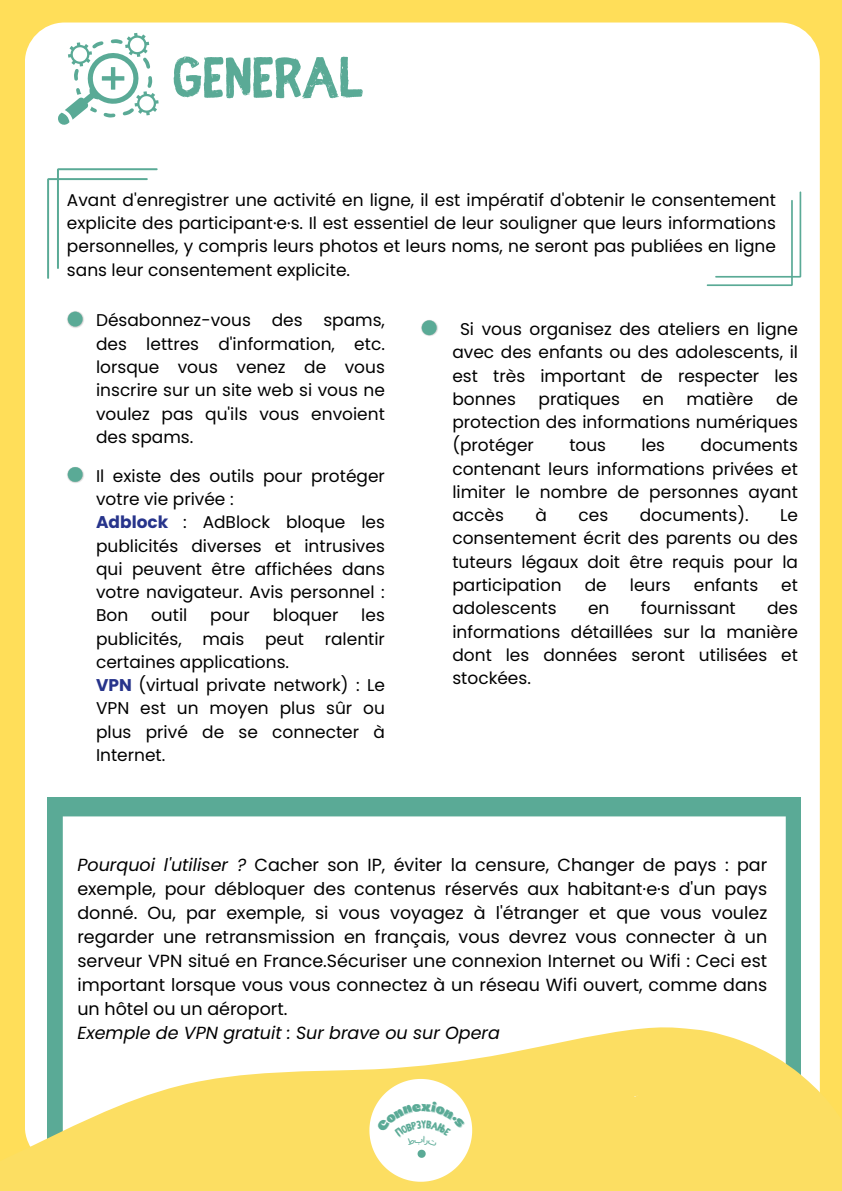
<style>
.page{position:relative;width:842px;height:1191px;background:#fff}
.page>*{position:absolute;margin:0;border:0;box-sizing:border-box;transform-origin:0 0}
.t1{font:700 63px "Fibre Vintage Full";color:#5aaa96}
.t2{font:17.5px/24px "Poppins";color:#000}
.t3{font:17px/23.2px "Poppins";color:#000;text-align:justify}
.t4{font:700 11.6px "Fibre Vintage Full";color:#5aaa96}
.s1{font-weight:700;color:#27348b}
.s2{font-style:italic}
</style>
<div class="page">
<div style="left:0;top:0;width:842px;height:1190px;background:#ffde59"></div>
<div style="left:25px;top:23px;width:795px;height:1142px;background:#fff;border-radius:40px"></div>
<svg style="left:47px;top:168px;width:110px;height:110px"></svg>
<svg style="left:707px;top:191px;width:94px;height:95px"></svg>
<svg style="left:47px;top:797px;width:754px;height:174px"></svg>
<img style="left:421px;top:325px;width:17px;height:11px">
<svg style="left:422px;top:320px;width:15px;height:15px"></svg>
<img style="left:67px;top:316px;width:17px;height:12px">
<svg style="left:68px;top:311px;width:15px;height:15px"></svg>
<svg style="left:47px;top:971px;width:773px;height:68px"></svg>
<svg style="left:25px;top:1039px;width:795px;height:143px;fill:#fcde62"></svg>
<svg style="left:627px;top:1028px;width:9px;height:2px"></svg>
<svg style="left:58px;top:33px;width:100px;height:92px"></svg>
<img style="left:67px;top:472px;width:17px;height:11px">
<svg style="left:68px;top:467px;width:15px;height:15px"></svg>
<svg style="left:369px;top:1078px;width:103px;height:103px"></svg>
<h1 class="t1" style="left:172px;top:51px;width:193px">GENERAL</h1>
<p class="t3" style="left:67px;top:188px;width:710px">Avant d'enregistrer une activité en ligne, il est impératif d'obtenir le consentement explicite des participant·e·s. Il est essentiel de leur souligner que leurs informations personnelles, y compris leurs photos et leurs noms, ne seront pas publiées en ligne sans leur consentement explicite.</p>
<h1 class="t3" style="left:96px;top:309px;width:290px">Désabonnez-vous des spams, des lettres d'information, etc. lorsque vous venez de vous inscrire sur un site web si vous ne voulez pas qu'ils vous envoient des spams.</h1>
<p class="t3" style="left:452px;top:317px;width:347px;text-indent:8px">Si vous organisez des ateliers en ligne avec des enfants ou des adolescents, il est très important de respecter les bonnes</p>
<p class="t3" style="left:539px;top:387px;width:83px">pratiques</p>
<p class="t3" style="left:643px;top:387px;width:23px">en</p>
<p class="t3" style="left:687px;top:387px;width:68px">matière</p>
<p class="t3" style="left:452px;top:387px;width:347px;text-indent:324px">de protection des informations numériques (protéger</p>
<p class="t3" style="left:452px;top:434px;width:347px;text-indent:248px">documents contenant leurs informations privées et limiter le nombre de personnes ayant accès</p>
<p class="t3" style="left:569px;top:434px;width:38px">tous</p>
<p class="t3" style="left:641px;top:434px;width:25px">les</p>
<p class="t3" style="left:96px;top:464px;width:290px;text-align:left">Il existe des outils pour protéger votre vie privée :<br><span class="s1">Adblock</span> : AdBlock bloque les publicités diverses et intrusives qui peuvent être affichées dans votre navigateur. Avis personnel :<br>Bon</p>
<p class="t3" style="left:535px;top:503px;width:13px">à</p>
<p class="t3" style="left:578px;top:503px;width:31px">ces</p>
<p class="t3" style="left:640px;top:503px;width:110px">documents).</p>
<p class="t3" style="left:452px;top:503px;width:347px;text-indent:328px">Le consentement écrit des parents ou des tuteurs légaux doit être requis pour la participation</p>
<p class="t3" style="left:585px;top:573px;width:24px">de</p>
<p class="t3" style="left:630px;top:573px;width:42px">leurs</p>
<p class="t3" style="left:694px;top:573px;width:66px">enfants</p>
<p class="t3" style="left:781px;top:573px;width:18px">et</p>
<p class="t3" style="left:452px;top:596px;width:106px">adolescents</p>
<p class="t3" style="left:588px;top:596px;width:23px">en</p>
<p class="t3" style="left:641px;top:596px;width:97px">fournissant</p>
<p class="t3" style="left:452px;top:596px;width:347px;text-indent:315px">des informations détaillées sur la manière dont les données seront utilisées et stockées.</p>
<p class="t3" style="left:151px;top:603px;width:38px">outil</p>
<p class="t3" style="left:210px;top:603px;width:41px">pour</p>
<p class="t3" style="left:273px;top:603px;width:67px">bloquer</p>
<p class="t3" style="left:96px;top:603px;width:290px;text-align:left;text-indent:265px">les publicités, mais peut ralentir certaines applications.<br><span class="s1">VPN</span> (virtual private network) : Le<br>VPN est un moyen plus sûr ou plus privé de se connecter à<br>Internet.</p>
<h2 class="t2" style="left:77px;top:852px;width:691px"><span class="s2">Pourquoi l'utiliser ?</span> Cacher son IP, éviter la censure, Changer de pays : par exemple, pour débloquer des contenus réservés aux habitant·e·s d'un pays donné. Ou, par exemple, si vous voyagez à l'étranger et que vous voulez regarder une retransmission en français, vous devrez vous connecter à un serveur VPN situé en France.Sécuriser une connexion Internet ou Wifi : Ceci est important lorsque vous vous connectez à un réseau Wifi ouvert, comme dans un hôtel ou un aéroport.<br><span class="s2">Exemple de VPN gratuit : Sur brave ou sur Opera</span></h2>
<p class="t4" style="left:421px;top:1119px;width:6px">У</p>
</div>
